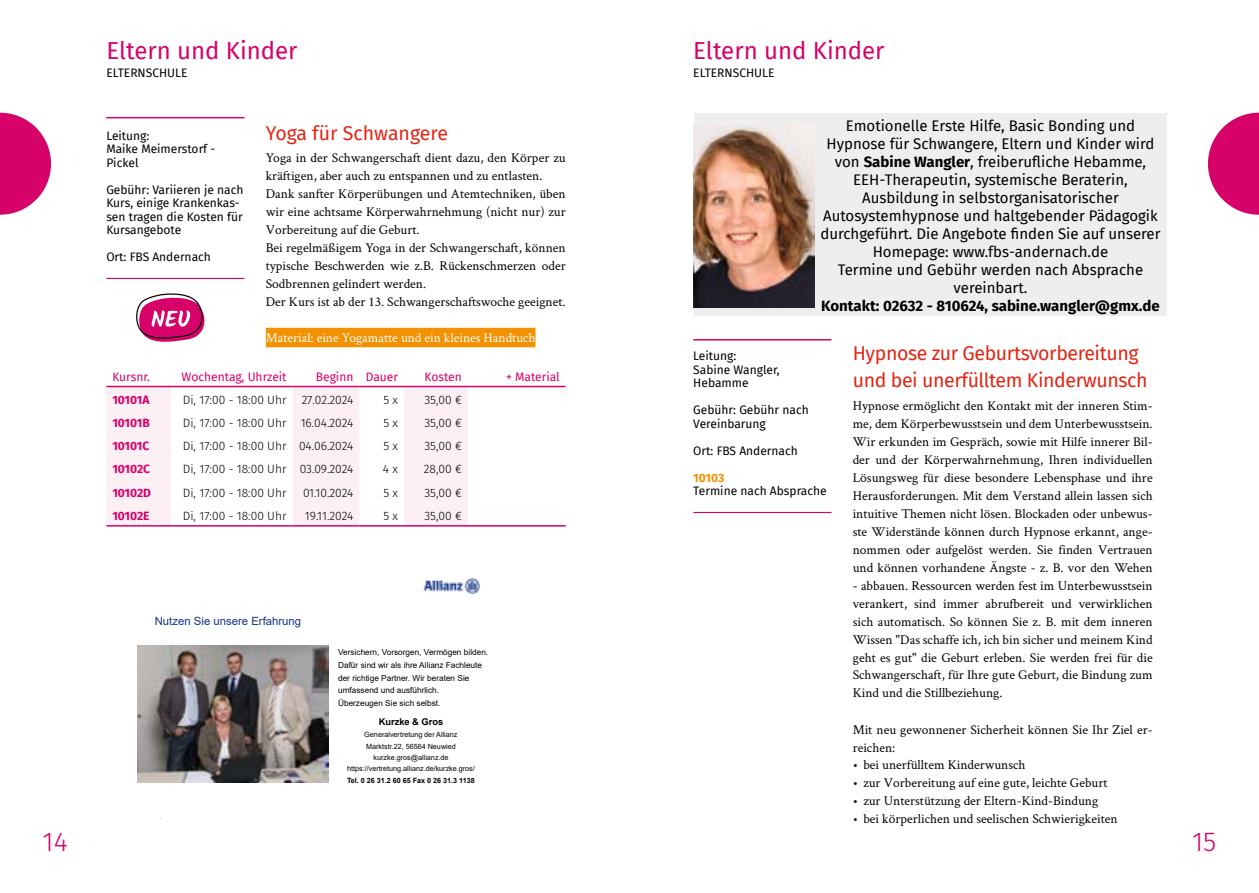
<style>
.page{position:relative;width:1259px;height:893px;background:#fff}
.page>*{position:absolute;margin:0;border:0;box-sizing:border-box;transform-origin:0 0}
.t1{font:300 27px "Fira Sans";color:#d7016a}
.t2{font:24px "Fira Sans";color:#d7016a}
.t3{font:19.5px/27px "Fira Sans";letter-spacing:-.02em;color:#e42313}
.t4{font:19.5px "Fira Sans";color:#e42313}
.t5{font:15px/18px "Fira Sans";color:#000;text-align:center}
.t6{font:700 15px "Fira Sans";color:#000}
.t7{font:13.5px/18px "Crimson Text";color:#000}
.t8{font:13.5px "Crimson Text";color:#fff}
.t9{font:12px/13.5px "Fira Sans";color:#000}
.t10{font:300 12px "Fira Sans";color:#000}
.t11{font:12px "Fira Sans";color:#d7016a}
.t12{font:700 12px "Fira Sans";color:#d7016a}
.t13{font:700 12px "Fira Sans";letter-spacing:-.005em;color:#f39200}
.t14{font:11.4px "Arial";color:#138}
.t15{font:700 9.3px "Arial";color:#000}
.t16{font:8.25px/12.9px "Arial";color:#000}
.t17{font:7.2px/11.2px "Arial";color:#000;text-align:center}
.t18{font:700 7.2px "Arial";color:#000}
.t19{font:5.1px "Arial";color:#000}
.s1{font-weight:700}
</style>
<div class="page">
<hr style="left:106px;top:117px;width:138px;height:1px;background:#d7016a">
<hr style="left:106px;top:278px;width:138px;height:1px;background:#d7016a">
<div style="left:266px;top:328px;width:269px;height:19px;background:#f39200"></div>
<svg style="left:106px;top:385px;width:460px;height:1px"></svg>
<svg style="left:106px;top:387px;width:362px;height:138px;fill:#fcf0f4"></svg>
<hr style="left:106px;top:386px;width:65px;height:1px;background:#d7016a">
<hr style="left:171px;top:386px;width:122px;height:1px;background:#d7016a">
<hr style="left:293px;top:386px;width:66px;height:1px;background:#d7016a">
<hr style="left:359px;top:386px;width:45px;height:1px;background:#d7016a">
<hr style="left:404px;top:386px;width:64px;height:1px;background:#d7016a">
<hr style="left:468px;top:386px;width:98px;height:1px;background:#d7016a">
<hr style="left:106px;top:525px;width:65px;height:2px;background:#d7016a">
<hr style="left:171px;top:525px;width:122px;height:2px;background:#d7016a">
<hr style="left:293px;top:525px;width:66px;height:2px;background:#d7016a">
<hr style="left:359px;top:525px;width:45px;height:2px;background:#d7016a">
<hr style="left:404px;top:525px;width:64px;height:2px;background:#d7016a">
<hr style="left:468px;top:525px;width:98px;height:2px;background:#d7016a">
<svg style="left:136px;top:293px;width:69px;height:49px"></svg>
<div style="left:694px;top:113px;width:472px;height:202px;background:#eee"></div>
<img style="left:693px;top:126px;width:121px;height:181px">
<hr style="left:693px;top:339px;width:138px;height:2px;background:#d7016a">
<hr style="left:693px;top:512px;width:138px;height:1px;background:#d7016a">
<svg style="left:0;top:113px;width:51px;height:102px"></svg>
<svg style="left:1208px;top:113px;width:51px;height:102px"></svg>
<img style="left:424px;top:578px;width:56px;height:15px">
<img style="left:137px;top:645px;width:191px;height:138px">
<h2 class="t2" style="left:106px;top:32px;width:193px">Eltern und Kinder</h2>
<p class="t9" style="left:106px;top:65px;width:83px">ELTERNSCHULE</p>
<p class="t9" style="left:106px;top:128px;width:110px">Leitung:<br>Maike Meimerstorf -<br>Pickel</p>
<p class="t9" style="left:106px;top:182px;width:139px">Gebühr: Variieren je nach<br>Kurs, einige Krankenkas&shy;sen tragen die Kosten für<br>Kursangebote</p>
<p class="t9" style="left:106px;top:250px;width:106px">Ort: FBS Andernach</p>
<h3 class="t4" style="left:266px;top:118px;width:184px">Yoga für Schwangere</h3>
<p class="t7" style="left:266px;top:148px;width:301px">Yoga in der Schwangerschaft dient dazu, den Körper zu kräftigen, aber auch zu entspannen und zu entlasten.<br>Dank sanfter Körperübungen und Atemtechniken, üben wir eine achtsame Körperwahrnehmung (nicht nur) zur Vorbereitung auf die Geburt.<br>Bei regelmäßigem Yoga in der Schwangerschaft, können typische Beschwerden wie z.B. Rückenschmerzen oder Sodbrennen gelindert werden.<br>Der Kurs ist ab der 13. Schwangerschaftswoche geeignet.</p>
<p class="t8" style="left:266px;top:328px;width:271px">Material: eine Yogamatte und ein kleines Handtuch</p>
<p class="t11" style="left:112px;top:367px;width:39px">Kursnr.</p>
<p class="t11" style="left:182px;top:367px;width:106px">Wochentag, Uhrzeit</p>
<p class="t11" style="left:316px;top:367px;width:84px">Beginn Dauer</p>
<p class="t11" style="left:424px;top:367px;width:39px">Kosten</p>
<p class="t11" style="left:506px;top:367px;width:55px">+ Material</p>
<p class="t12" style="left:112px;top:389px;width:39px">10101A</p>
<p class="t10" style="left:183px;top:391px;width:105px">Di, 17:00 - 18:00 Uhr</p>
<p class="t10" style="left:302px;top:391px;width:53px">27.02.2024</p>
<p class="t10" style="left:383px;top:391px;width:16px">5 x</p>
<p class="t10" style="left:424px;top:391px;width:39px">35,00 €</p>
<p class="t12" style="left:112px;top:413px;width:39px">10101B</p>
<p class="t10" style="left:183px;top:414px;width:172px">Di, 17:00 - 18:00 Uhr 16.04.2024</p>
<p class="t10" style="left:383px;top:414px;width:16px">5 x</p>
<p class="t10" style="left:424px;top:414px;width:39px">35,00 €</p>
<p class="t12" style="left:112px;top:436px;width:39px">10101C</p>
<p class="t10" style="left:183px;top:437px;width:172px">Di, 17:00 - 18:00 Uhr 04.06.2024</p>
<p class="t10" style="left:383px;top:437px;width:16px">5 x</p>
<p class="t10" style="left:424px;top:437px;width:39px">35,00 €</p>
<p class="t12" style="left:112px;top:459px;width:39px">10102C</p>
<p class="t10" style="left:183px;top:461px;width:172px">Di, 17:00 - 18:00 Uhr 03.09.2024</p>
<p class="t10" style="left:383px;top:461px;width:17px">4 x</p>
<p class="t10" style="left:424px;top:461px;width:39px">28,00 €</p>
<p class="t12" style="left:112px;top:482px;width:40px">10102D</p>
<p class="t10" style="left:183px;top:484px;width:105px">Di, 17:00 - 18:00 Uhr</p>
<p class="t10" style="left:303px;top:484px;width:52px">01.10.2024</p>
<p class="t10" style="left:383px;top:484px;width:16px">5 x</p>
<p class="t10" style="left:424px;top:484px;width:39px">35,00 €</p>
<p class="t12" style="left:112px;top:506px;width:39px">10102E</p>
<p class="t10" style="left:183px;top:507px;width:105px">Di, 17:00 - 18:00 Uhr</p>
<p class="t10" style="left:305px;top:507px;width:50px">19.11.2024</p>
<p class="t10" style="left:383px;top:507px;width:16px">5 x</p>
<p class="t10" style="left:424px;top:507px;width:39px">35,00 €</p>
<p class="t14" style="left:155px;top:613px;width:148px">Nutzen Sie unsere Erfahrung</p>
<p class="t19" style="left:160px;top:813px;width:3px">.</p>
<p class="t16" style="left:338px;top:645px;width:152px">Versichern, Vorsorgen, Vermögen bilden.<br>Dafür sind wir als ihre Allianz Fachleute der richtige Partner. Wir beraten Sie umfassend und ausführlich.<br>Überzeugen Sie sich selbst.</p>
<p class="t15" style="left:379px;top:715px;width:66px">Kurzke &amp; Gros</p>
<p class="t17" style="left:347px;top:729px;width:129px">Generalvertretung der Allianz Marktstr.22, 56564 Neuwied kurzke.gros@allianz.de https://vertretung.allianz.de/kurzke.gros/</p>
<p class="t18" style="left:347px;top:775px;width:129px">Tel. 0 26 31.2 60 65 Fax 0 26 31.3 1138</p>
<h2 class="t2" style="left:693px;top:32px;width:193px">Eltern und Kinder</h2>
<p class="t9" style="left:693px;top:65px;width:83px">ELTERNSCHULE</p>
<p class="t5" style="left:820px;top:117px;width:342px">Emotionelle Erste Hilfe, Basic Bonding und Hypnose für Schwangere, Eltern und Kinder wird von <span class="s1">Sabine Wangler</span>, freiberufliche Hebamme, EEH-Therapeutin, systemische Beraterin, Ausbildung in selbstorganisatorischer Autosystemhypnose und haltgebender Pädagogik durchgeführt. Die Angebote finden Sie auf unserer Homepage: www.fbs-andernach.de<br>Termine und Gebühr werden nach Absprache vereinbart.</p>
<p class="t6" style="left:821px;top:293px;width:340px">Kontakt: 02632 - 810624, sabine.wangler@gmx.de</p>
<p class="t9" style="left:693px;top:349px;width:88px">Leitung:<br>Sabine Wangler,<br>Hebamme</p>
<p class="t9" style="left:693px;top:403px;width:117px">Gebühr: Gebühr nach<br>Vereinbarung</p>
<p class="t9" style="left:693px;top:443px;width:106px">Ort: FBS Andernach</p>
<p class="t13" style="left:693px;top:467px;width:33px">10103</p>
<p class="t9" style="left:693px;top:484px;width:135px">Termine nach Absprache</p>
<h3 class="t3" style="left:852px;top:339px;width:296px">Hypnose zur Geburtsvorbereitung und bei unerfülltem Kinderwunsch</h3>
<p class="t7" style="left:852px;top:396px;width:301px;text-align:justify">Hypnose ermöglicht den Kontakt mit der inneren Stim&shy;me, dem Körperbewusstsein und dem Unterbewusstsein.<br>Wir erkunden im Gespräch, sowie mit Hilfe innerer Bil&shy;der und der Körperwahrnehmung, Ihren individuellen Lösungsweg für diese besondere Lebensphase und ihre Herausforderungen. Mit dem Verstand allein lassen sich intuitive Themen nicht lösen. Blockaden oder unbewus&shy;ste Widerstände können durch Hypnose erkannt, ange&shy;nommen oder aufgelöst werden. Sie finden Vertrauen und können vorhandene Ängste - z. B. vor den Wehen</p>
<p class="t7" style="left:852px;top:576px;width:301px;text-align:justify">- abbauen. Ressourcen werden fest im Unterbewusstsein verankert, sind immer abrufbereit und verwirklichen sich automatisch. So können Sie z. B. mit dem inneren Wissen "Das schaffe ich, ich bin sicher und meinem Kind geht es gut" die Geburt erleben. Sie werden frei für die Schwangerschaft, für Ihre gute Geburt, die Bindung zum Kind und die Stillbeziehung.</p>
<p class="t7" style="left:852px;top:720px;width:301px">Mit neu gewonnener Sicherheit können Sie Ihr Ziel er&shy;reichen:</p>
<p class="t7" style="left:852px;top:756px;width:174px">• bei unerfülltem Kinderwunsch</p>
<p class="t7" style="left:852px;top:774px;width:256px">• zur Vorbereitung auf eine gute, leichte Geburt</p>
<p class="t7" style="left:852px;top:792px;width:247px">• zur Unterstützung der Eltern-Kind-Bindung</p>
<p class="t7" style="left:852px;top:810px;width:266px">• bei körperlichen und seelischen Schwierigkeiten</p>
<h1 class="t1" style="left:43px;top:822px;width:27px">14</h1>
<h1 class="t1" style="left:1192px;top:822px;width:26px">15</h1>
</div>
